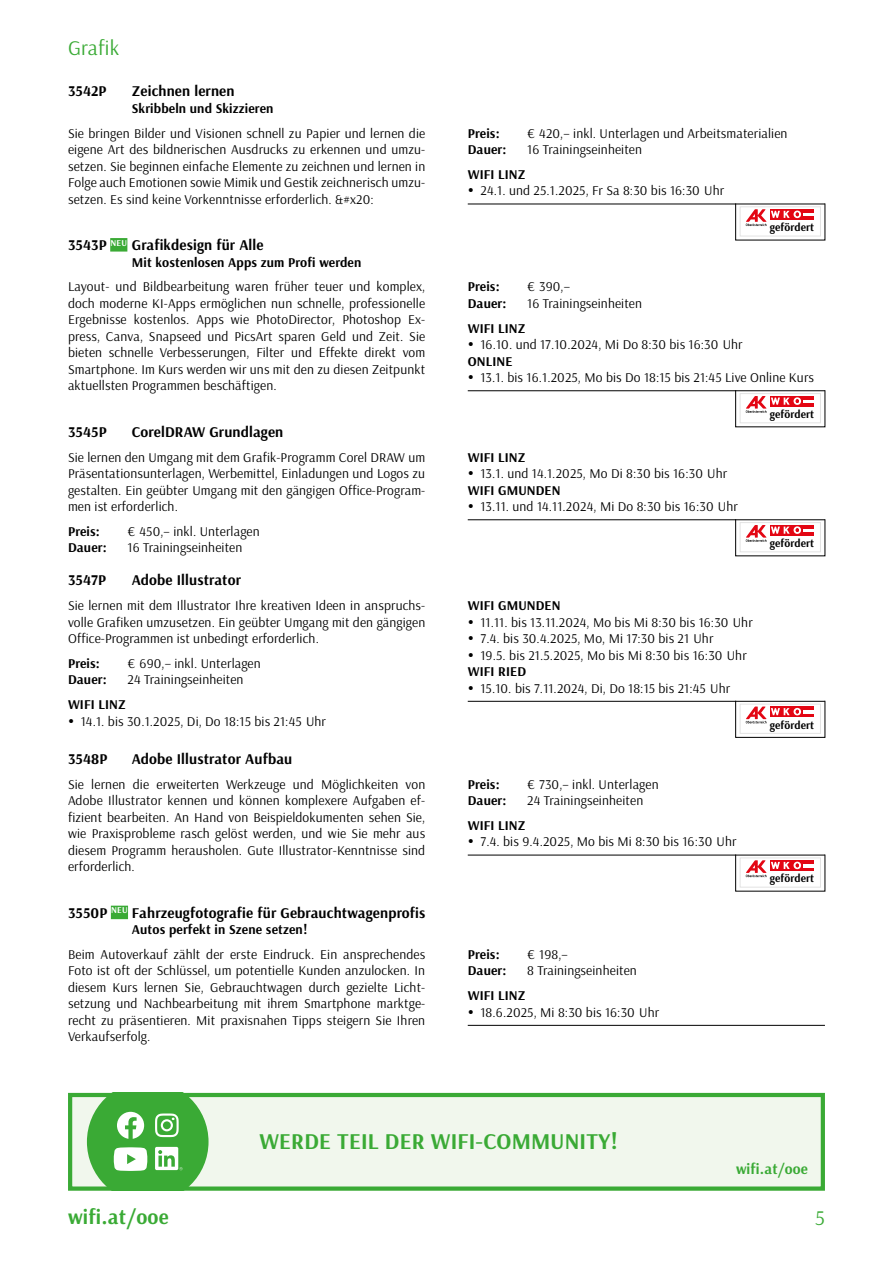
<style>
.page{position:relative;width:893px;height:1263px;background:#fff}
.page>*{position:absolute;margin:0;border:0;box-sizing:border-box;transform-origin:0 0}
.t1{font:700 22.5px "Arsenal";letter-spacing:.01em;color:#3aaa35}
.t2{font:700 21px "Arsenal Two";letter-spacing:.01em;color:#3aaa35}
.t3{font:21px "Arsenal Two";letter-spacing:.01em;color:#3aaa35}
.t4{font:700 15px "Arsenal Two";letter-spacing:.01em;color:#000}
.t5{font:700 15px "Arsenal";letter-spacing:.01em;color:#3aaa35}
.t6{font:13.5px/16.5px "Arsenal Two";letter-spacing:.01em;color:#000;text-align:justify}
.t7{font:700 13.5px "Arsenal Two";letter-spacing:.01em;color:#000}
.t8{font:700 11.25px "Arsenal";letter-spacing:.01em;color:#000}
</style>
<div class="page">
<hr style="left:468px;top:204px;width:357px;height:1px;background:#000">
<div style="left:740px;top:207px;width:81px;height:29px;border:1px solid #e3e3e3"></div>
<svg style="left:746px;top:209px;width:68px;height:17px"></svg>
<div style="left:110px;top:238px;width:17px;height:14px;background:#3aaa35"></div>
<hr style="left:468px;top:390px;width:357px;height:1px;background:#000">
<div style="left:740px;top:393px;width:81px;height:30px;border:1px solid #e3e3e3"></div>
<svg style="left:746px;top:396px;width:68px;height:17px"></svg>
<hr style="left:468px;top:519px;width:357px;height:1px;background:#000">
<div style="left:740px;top:522px;width:81px;height:30px;border:1px solid #e3e3e3"></div>
<svg style="left:746px;top:525px;width:68px;height:17px"></svg>
<hr style="left:468px;top:701px;width:357px;height:1px;background:#000">
<div style="left:740px;top:704px;width:81px;height:30px;border:1px solid #e3e3e3"></div>
<svg style="left:746px;top:706px;width:68px;height:17px"></svg>
<hr style="left:468px;top:855px;width:357px;height:1px;background:#000">
<div style="left:740px;top:858px;width:81px;height:29px;border:1px solid #e3e3e3"></div>
<svg style="left:746px;top:860px;width:68px;height:17px"></svg>
<div style="left:111px;top:906px;width:17px;height:13px;background:#3aaa35"></div>
<hr style="left:468px;top:1025px;width:357px;height:1px;background:#000">
<div style="left:68px;top:1093px;width:757px;height:98px;background:#f1f7ed"></div>
<div style="left:68px;top:1093px;width:757px;height:98px;border:4px solid #3aaa35"></div>
<svg style="left:87px;top:1093px;width:122px;height:98px;background:#68bd64"></svg>
<h2 class="t3" style="left:68px;top:35px;width:53px">Grafik</h2>
<p class="t4" style="left:68px;top:82px;width:40px">3542P</p>
<p class="t4" style="left:132px;top:82px;width:104px">Zeichnen lernen</p>
<p class="t7" style="left:132px;top:100px;width:143px">Skribbeln und Skizzieren</p>
<p class="t6" style="left:68px;top:125px;width:359px">Sie bringen Bilder und Visionen schnell zu Papier und lernen die eigene Art des bildnerischen Ausdrucks zu erkennen und umzu&shy;setzen. Sie beginnen einfache Elemente zu zeichnen und lernen in Folge auch Emotionen sowie Mimik und Gestik zeichnerisch umzu&shy;setzen. Es sind keine Vorkenntnisse erforderlich. &amp;#x20:</p>
<p class="t7" style="left:468px;top:125px;width:33px">Preis:</p>
<p class="t6" style="left:527px;top:125px;width:262px">€ 420,– inkl. Unterlagen und Arbeitsmaterialien</p>
<p class="t7" style="left:468px;top:141px;width:40px">Dauer:</p>
<p class="t6" style="left:527px;top:141px;width:116px">16 Trainingseinheiten</p>
<p class="t7" style="left:468px;top:166px;width:59px">WIFI LINZ</p>
<p class="t6" style="left:480px;top:183px;width:245px">24.1. und 25.1.2025, Fr Sa 8:30 bis 16:30 Uhr</p>
<p class="t8" style="left:770px;top:220px;width:46px">gefördert</p>
<p class="t4" style="left:68px;top:236px;width:197px">3543P <sup>NEU</sup> Grafikdesign für Alle</p>
<p class="t7" style="left:132px;top:254px;width:231px">Mit kostenlosen Apps zum Profi werden</p>
<p class="t6" style="left:68px;top:279px;width:359px">Layout- und Bildbearbeitung waren früher teuer und komplex, doch moderne KI-Apps ermöglichen nun schnelle, professionelle Ergebnisse kostenlos. Apps wie PhotoDirector, Photoshop Ex&shy;press, Canva, Snapseed und PicsArt sparen Geld und Zeit. Sie bieten schnelle Verbesserungen, Filter und Effekte direkt vom Smartphone. Im Kurs werden wir uns mit den zu diesen Zeitpunkt aktuellsten Programmen beschäftigen.</p>
<p class="t7" style="left:468px;top:278px;width:33px">Preis:</p>
<p class="t6" style="left:527px;top:279px;width:44px">€ 390,–</p>
<p class="t7" style="left:468px;top:295px;width:40px">Dauer:</p>
<p class="t6" style="left:527px;top:295px;width:116px">16 Trainingseinheiten</p>
<p class="t7" style="left:468px;top:320px;width:59px">WIFI LINZ</p>
<p class="t6" style="left:480px;top:336px;width:264px">16.10. und 17.10.2024, Mi Do 8:30 bis 16:30 Uhr</p>
<p class="t7" style="left:468px;top:353px;width:46px">ONLINE</p>
<p class="t6" style="left:480px;top:369px;width:335px">13.1. bis 16.1.2025, Mo bis Do 18:15 bis 21:45 Live Online Kurs</p>
<p class="t8" style="left:770px;top:407px;width:46px">gefördert</p>
<p class="t4" style="left:68px;top:422px;width:40px">3545P</p>
<p class="t4" style="left:132px;top:422px;width:153px">CorelDRAW Grundlagen</p>
<p class="t6" style="left:68px;top:449px;width:359px">Sie lernen den Umgang mit dem Grafik-Programm Corel DRAW um Präsentationsunterlagen, Werbemittel, Einladungen und Logos zu gestalten. Ein geübter Umgang mit den gängigen Office-Program&shy;men ist erforderlich.</p>
<p class="t7" style="left:68px;top:523px;width:33px">Preis:</p>
<p class="t6" style="left:128px;top:523px;width:134px">€ 450,– inkl. Unterlagen</p>
<p class="t7" style="left:68px;top:539px;width:40px">Dauer:</p>
<p class="t6" style="left:128px;top:540px;width:116px">16 Trainingseinheiten</p>
<p class="t4" style="left:68px;top:571px;width:40px">3547P</p>
<p class="t4" style="left:132px;top:571px;width:111px">Adobe Illustrator</p>
<p class="t6" style="left:68px;top:597px;width:359px">Sie lernen mit dem Illustrator Ihre kreativen Ideen in anspruchs&shy;volle Grafiken umzusetzen. Ein geübter Umgang mit den gängigen Office-Programmen ist unbedingt erforderlich.</p>
<p class="t7" style="left:68px;top:655px;width:33px">Preis:</p>
<p class="t6" style="left:128px;top:655px;width:135px">€ 690,– inkl. Unterlagen</p>
<p class="t7" style="left:68px;top:671px;width:40px">Dauer:</p>
<p class="t6" style="left:128px;top:672px;width:117px">24 Trainingseinheiten</p>
<p class="t7" style="left:68px;top:696px;width:59px">WIFI LINZ</p>
<p class="t6" style="left:81px;top:713px;width:247px">14.1. bis 30.1.2025, Di, Do 18:15 bis 21:45 Uhr</p>
<p class="t7" style="left:468px;top:449px;width:59px">WIFI LINZ</p>
<p class="t6" style="left:480px;top:465px;width:248px">13.1. und 14.1.2025, Mo Di 8:30 bis 16:30 Uhr</p>
<p class="t7" style="left:468px;top:482px;width:94px">WIFI GMUNDEN</p>
<p class="t6" style="left:480px;top:498px;width:259px">13.11. und 14.11.2024, Mi Do 8:30 bis 16:30 Uhr</p>
<p class="t7" style="left:468px;top:597px;width:94px">WIFI GMUNDEN</p>
<p class="t6" style="left:480px;top:614px;width:274px;text-align:left">11.11. bis 13.11.2024, Mo bis Mi 8:30 bis 16:30 Uhr<br>7.4. bis 30.4.2025, Mo, Mi 17:30 bis 21 Uhr<br>19.5. bis 21.5.2025, Mo bis Mi 8:30 bis 16:30 Uhr</p>
<p class="t7" style="left:468px;top:663px;width:60px">WIFI RIED</p>
<p class="t6" style="left:480px;top:680px;width:251px">15.10. bis 7.11.2024, Di, Do 18:15 bis 21:45 Uhr</p>
<p class="t4" style="left:68px;top:749px;width:41px">3548P</p>
<p class="t4" style="left:132px;top:749px;width:162px">Adobe Illustrator Aufbau</p>
<p class="t6" style="left:68px;top:776px;width:359px">Sie lernen die erweiterten Werkzeuge und Möglichkeiten von Adobe Illustrator kennen und können komplexere Aufgaben ef&shy;fizient bearbeiten. An Hand von Beispieldokumenten sehen Sie, wie Praxisprobleme rasch gelöst werden, und wie Sie mehr aus diesem Programm herausholen. Gute Illustrator-Kenntnisse sind erforderlich.</p>
<p class="t7" style="left:468px;top:776px;width:33px">Preis:</p>
<p class="t6" style="left:527px;top:776px;width:133px">€ 730,– inkl. Unterlagen</p>
<p class="t7" style="left:468px;top:792px;width:40px">Dauer:</p>
<p class="t6" style="left:527px;top:792px;width:117px">24 Trainingseinheiten</p>
<p class="t7" style="left:468px;top:817px;width:59px">WIFI LINZ</p>
<p class="t6" style="left:480px;top:834px;width:258px">7.4. bis 9.4.2025, Mo bis Mi 8:30 bis 16:30 Uhr</p>
<p class="t4" style="left:68px;top:903px;width:359px">3550P <sup>NEU</sup> Fahrzeugfotografie für Gebrauchtwagenprofis</p>
<p class="t7" style="left:132px;top:921px;width:177px">Autos perfekt in Szene setzen!</p>
<p class="t6" style="left:68px;top:946px;width:359px">Beim Autoverkauf zählt der erste Eindruck. Ein ansprechendes Foto ist oft der Schlüssel, um potentielle Kunden anzulocken. In diesem Kurs lernen Sie, Gebrauchtwagen durch gezielte Licht&shy;setzung und Nachbearbeitung mit ihrem Smartphone marktge&shy;recht zu präsentieren. Mit praxisnahen Tipps steigern Sie Ihren Verkaufserfolg.</p>
<p class="t7" style="left:468px;top:946px;width:33px">Preis:</p>
<p class="t6" style="left:527px;top:946px;width:42px">€ 198,–</p>
<p class="t7" style="left:468px;top:962px;width:40px">Dauer:</p>
<p class="t6" style="left:527px;top:963px;width:111px">8 Trainingseinheiten</p>
<p class="t7" style="left:468px;top:987px;width:59px">WIFI LINZ</p>
<p class="t6" style="left:480px;top:1004px;width:180px">18.6.2025, Mi 8:30 bis 16:30 Uhr</p>
<p class="t8" style="left:770px;top:536px;width:46px">gefördert</p>
<p class="t8" style="left:770px;top:718px;width:46px">gefördert</p>
<p class="t8" style="left:770px;top:871px;width:46px">gefördert</p>
<h1 class="t1" style="left:259px;top:1125px;width:360px">WERDE TEIL DER WIFI-COMMUNITY!</h1>
<p class="t5" style="left:736px;top:1158px;width:73px">wifi.at/ooe</p>
<h2 class="t2" style="left:68px;top:1204px;width:102px">wifi.at/ooe</h2>
<h2 class="t3" style="left:815px;top:1205px;width:11px">5</h2>
</div>
